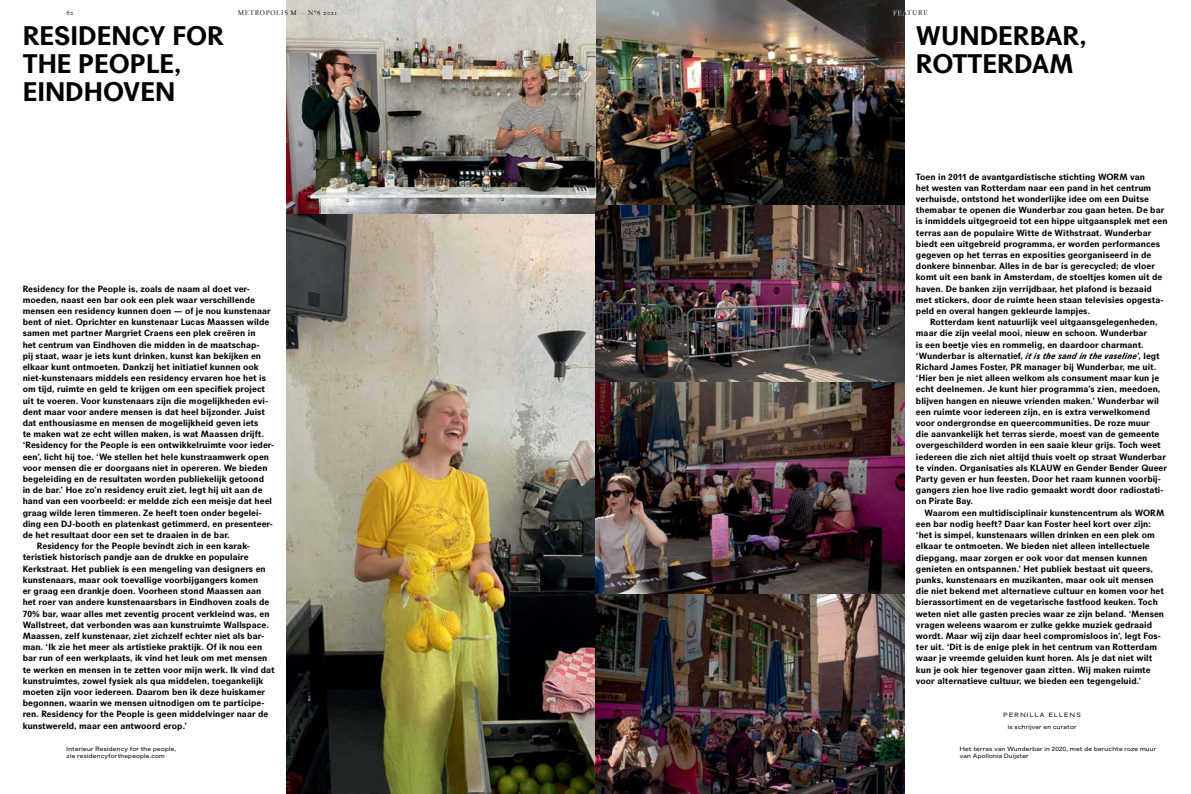
<style>
.page{position:relative;width:1191px;height:794px;background:#fff}
.page>*{position:absolute;margin:0;border:0;box-sizing:border-box;transform-origin:0 0}
.t1{font:700 26px/28px "Agipo";color:#000}
.t2{font:700 8.8px/11.2px "Agipo";letter-spacing:.01em;color:#000}
.t3{font:300 7px "Eldorado Text";letter-spacing:.1em;color:#000}
.t4{font:300 7px "Eldorado Text";color:#fff}
.t5{font:6px/7.5px "Agipo Reg Ext";letter-spacing:.04em;color:#000}
.s1{font-style:italic}
</style>
<div class="page">
<img style="left:595px;top:0;width:309px;height:206px">
<img style="left:286px;top:0;width:309px;height:214px">
<img style="left:286px;top:214px;width:309px;height:580px">
<img style="left:595px;top:206px;width:309px;height:588px">
<svg style="left:893px;top:11px;width:11px;height:4px"></svg>
<p class="t3" style="left:67px;top:9px;width:8px">62</p>
<p class="t3" style="left:238px;top:9px;width:101px">METROPOLIS M -— Nº6 2021</p>
<p class="t4" style="left:652px;top:9px;width:8px">63</p>
<p class="t3" style="left:893px;top:9px;width:36px">FEATURE</p>
<h1 class="t1" style="left:23px;top:20px;width:203px">RESIDENCY FOR<br>THE PEOPLE,<br>EINDHOVEN</h1>
<h1 class="t1" style="left:916px;top:20px;width:172px">WUNDERBAR,<br>ROTTERDAM</h1>
<p class="t2" style="left:23px;top:282px;width:229px">Residency for the People is, zoals de naam al doet ver-</p>
<p class="t2" style="left:23px;top:293px;width:234px">moeden, naast een bar ook een plek waar verschillende</p>
<p class="t2" style="left:23px;top:304px;width:249px">mensen een residency kunnen doen — of je nou kunstenaar</p>
<p class="t2" style="left:23px;top:316px;width:248px">bent of niet. Oprichter en kunstenaar Lucas Maassen wilde</p>
<p class="t2" style="left:23px;top:327px;width:234px">samen met partner Margriet Craens een plek creëren in</p>
<p class="t2" style="left:23px;top:338px;width:238px">het centrum van Eindhoven die midden in de maatschap-</p>
<p class="t2" style="left:23px;top:349px;width:240px">pij staat, waar je iets kunt drinken, kunst kan bekijken en</p>
<p class="t2" style="left:23px;top:360px;width:237px">elkaar kunt ontmoeten. Dankzij het initiatief kunnen ook</p>
<p class="t2" style="left:23px;top:372px;width:245px">niet-kunstenaars middels een residency ervaren hoe het is</p>
<p class="t2" style="left:23px;top:383px;width:244px">om tijd, ruimte en geld te krijgen om een specifiek project</p>
<p class="t2" style="left:23px;top:394px;width:247px">uit te voeren. Voor kunstenaars zijn die mogelijkheden evi-</p>
<p class="t2" style="left:23px;top:405px;width:244px">dent maar voor andere mensen is dat heel bijzonder. Juist</p>
<p class="t2" style="left:23px;top:416px;width:237px">dat enthousiasme en mensen de mogelijkheid geven iets</p>
<p class="t2" style="left:23px;top:428px;width:243px">te maken wat ze echt willen maken, is wat Maassen drijft.</p>
<p class="t2" style="left:23px;top:439px;width:253px">‘Residency for the People is een ontwikkelruimte voor ieder-</p>
<p class="t2" style="left:23px;top:450px;width:248px">een’, licht hij toe. ‘We stellen het hele kunstraamwerk open</p>
<p class="t2" style="left:23px;top:461px;width:246px">voor mensen die er doorgaans niet in opereren. We bieden</p>
<p class="t2" style="left:23px;top:472px;width:243px">begeleiding en de resultaten worden publiekelijk getoond</p>
<p class="t2" style="left:23px;top:484px;width:241px">in de bar.’ Hoe zo’n residency eruit ziet, legt hij uit aan de</p>
<p class="t2" style="left:23px;top:495px;width:251px">hand van een voorbeeld: er meldde zich een meisje dat heel</p>
<p class="t2" style="left:23px;top:506px;width:241px">graag wilde leren timmeren. Ze heeft toen onder begelei-</p>
<p class="t2" style="left:23px;top:517px;width:252px">ding een DJ-booth en platenkast getimmerd, en presenteer-</p>
<p class="t2" style="left:23px;top:528px;width:209px">de het resultaat door een set te draaien in de bar.</p>
<p class="t2" style="left:37px;top:540px;width:215px">Residency for the People bevindt zich in een karak-</p>
<p class="t2" style="left:23px;top:551px;width:227px">teristiek historisch pandje aan de drukke en populaire</p>
<p class="t2" style="left:23px;top:562px;width:244px">Kerkstraat. Het publiek is een mengeling van designers en</p>
<p class="t2" style="left:23px;top:573px;width:237px">kunstenaars, maar ook toevallige voorbijgangers komen</p>
<p class="t2" style="left:23px;top:584px;width:240px">er graag een drankje doen. Voorheen stond Maassen aan</p>
<p class="t2" style="left:23px;top:596px;width:248px">het roer van andere kunstenaarsbars in Eindhoven zoals de</p>
<p class="t2" style="left:23px;top:607px;width:248px">70% bar, waar alles met zeventig procent verkleind was, en</p>
<p class="t2" style="left:23px;top:618px;width:248px">Wallstreet, dat verbonden was aan kunstruimte Wallspace.</p>
<p class="t2" style="left:23px;top:629px;width:243px">Maassen, zelf kunstenaar, ziet zichzelf echter niet als bar-</p>
<p class="t2" style="left:23px;top:640px;width:241px">man. ‘Ik zie het meer als artistieke praktijk. Of ik nou een</p>
<p class="t2" style="left:23px;top:652px;width:246px">bar run of een werkplaats, ik vind het leuk om met mensen</p>
<p class="t2" style="left:23px;top:663px;width:253px">te werken en mensen in te zetten voor mijn werk. Ik vind dat</p>
<p class="t2" style="left:23px;top:674px;width:242px">kunstruimtes, zowel fysiek als qua middelen, toegankelijk</p>
<p class="t2" style="left:23px;top:685px;width:244px">moeten zijn voor iedereen. Daarom ben ik deze huiskamer</p>
<p class="t2" style="left:23px;top:696px;width:243px">begonnen, waarin we mensen uitnodigen om te participe-</p>
<p class="t2" style="left:23px;top:708px;width:247px">ren. Residency for the People is geen middelvinger naar de</p>
<p class="t2" style="left:23px;top:719px;width:166px">kunstwereld, maar een antwoord erop.’</p>
<p class="t2" style="left:916px;top:170px;width:253px">Toen in 2011 de avantgardistische stichting WORM van<br>het westen van Rotterdam naar een pand in het centrum verhuisde, ontstond het wonderlijke idee om een Duitse themabar te openen die Wunderbar zou gaan heten. De bar is inmiddels uitgegroeid tot een hippe uitgaansplek met een terras aan de populaire Witte de Withstraat. Wunderbar biedt een uitgebreid programma, er worden performances gegeven op het terras en exposities georganiseerd in de donkere binnenbar. Alles in de bar is gerecycled; de vloer komt uit een bank in Amsterdam, de stoeltjes komen uit de haven. De banken zijn verrijdbaar, het plafond is bezaaid met stickers, door de ruimte heen staan televisies opgesta&shy;peld en overal hangen gekleurde lampjes.</p>
<p class="t2" style="left:916px;top:316px;width:253px;text-indent:14px">Rotterdam kent natuurlijk veel uitgaansgelegenheden, maar die zijn veelal mooi, nieuw en schoon. Wunderbar<br>is een beetje vies en rommelig, en daardoor charmant. ‘Wunderbar is alternatief, <span class="s1">it is the sand in the vaseline’</span>, legt Richard James Foster, PR manager bij Wunderbar, me uit. ‘Hier ben je niet alleen welkom als consument maar kun je echt deelnemen. Je kunt hier programma’s zien, meedoen, blijven hangen en nieuwe vrienden maken.’ Wunderbar wil een ruimte voor iedereen zijn, en is extra verwelkomend voor ondergrondse en queercommunities. De roze muur<br>die aanvankelijk het terras sierde, moest van de gemeente overgeschilderd worden in een saaie kleur grijs. Toch weet iedereen die zich niet altijd thuis voelt op straat Wunderbar te vinden. Organisaties als KLAUW en Gender Bender Queer Party geven er hun feesten. Door het raam kunnen voorbij&shy;gangers zien hoe live radio gemaakt wordt door radiostati&shy;on Pirate Bay.</p>
<p class="t2" style="left:916px;top:506px;width:250px;text-indent:9px">Waarom een multidisciplinair kunstencentrum als WORM een bar nodig heeft? Daar kan Foster heel kort over zijn: ‘het is simpel, kunstenaars willen drinken en een plek om elkaar te ontmoeten. We bieden niet alleen intellectuele diepgang, maar zorgen er ook voor dat mensen kunnen genieten en ontspannen.’ Het publiek bestaat uit queers, punks, kunstenaars en muzikanten, maar ook uit mensen die niet bekend met alternatieve cultuur en komen voor het bierassortiment en de vegetarische fastfood keuken. Toch weten niet alle gasten precies waar ze zijn beland. ‘Mensen vragen weleens waarom er zulke gekke muziek gedraaid wordt. Maar wij zijn daar heel compromisloos in’, legt Fos&shy;ter uit. ‘Dit is de enige plek in het centrum van Rotterdam waar je vreemde geluiden kunt horen. Als je dat niet wilt kun je ook hier tegenover gaan zitten. Wij maken ruimte voor alternatieve cultuur, we bieden een tegengeluid.’</p>
<p class="t5" style="left:1003px;top:709px;width:78px;line-height:11.2px;text-align:center">PERNILLA ELLENS is schrijver en curator</p>
<p class="t5" style="left:67px;top:744px;width:111px">Interieur Residency for the people, zie residencyforthepeople.com</p>
<p class="t5" style="left:960px;top:744px;width:198px">Het terras van Wunderbar in 2020, met de beruchte roze muur van Apollonia Duijster</p>
</div>
